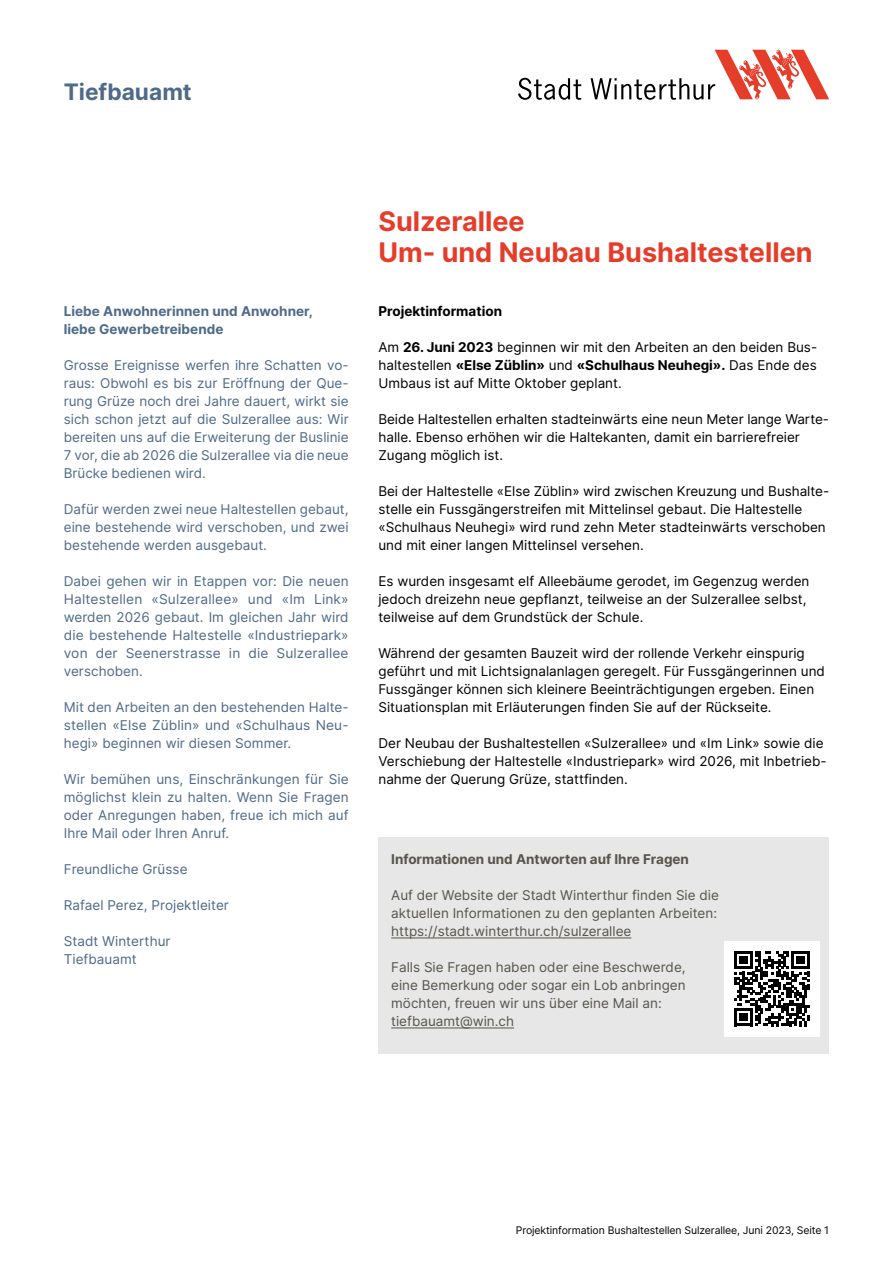
<style>
.page{position:relative;width:893px;height:1263px;background:#fff}
.page>*{position:absolute;margin:0;border:0;box-sizing:border-box;transform-origin:0 0}
.titel{font:700 27px "Inter";color:#e63c2a}
.t1{font:700 22.65px "Inter";color:#4e6a89}
.STU_Sub_1_Roman{font:13.5px/18px "Inter";color:#000}
.STU_Sub_1_Roman-2{font:13.5px/18px "Inter";letter-spacing:.005em;color:#4e6a89;text-align:justify}
.TBA_Inter_Copy{font:13.5px/18px "Inter";color:#57544b}
.STU_Sub_1_Roman-3{font:700 13.5px/18px "Inter";letter-spacing:.005em;color:#4e6a89}
.TBA_Inter_Copy-2{font:700 13.5px "Inter";color:#57544b}
.STU_Sub_1_Roman-4{font:700 13.5px "Inter";color:#000}
.TBA_Inter_Copy-3{font:10.5px "Inter";letter-spacing:-.01em;color:#000}
.s1{font-weight:700}
</style>
<div class="page">
<svg style="left:518px;top:49px;width:311px;height:51px"></svg>
<div style="left:378px;top:838px;width:451px;height:216px;background:#e7e7e7"></div>
<hr style="left:391px;top:937px;width:240px;height:1px;background:#57544b">
<hr style="left:391px;top:1027px;width:123px;height:1px;background:#57544b">
<div style="left:724px;top:941px;width:96px;height:95px;background:#fff"></div>
<svg style="left:734px;top:951px;width:75px;height:75px"></svg>
<p class="t1" style="left:64px;top:75px;width:129px">Tiefbauamt</p>
<p class="STU_Sub_1_Roman-3" style="left:64px;top:301px;width:251px">Liebe Anwohnerinnen und Anwohner, liebe Gewerbetreibende</p>
<p class="STU_Sub_1_Roman-2" style="left:64px;top:356px;width:286px">Grosse Ereignisse werfen ihre Schatten vo&shy;raus: Obwohl es bis zur Eröffnung der Que&shy;rung Grüze noch drei Jahre dauert, wirkt sie sich schon jetzt auf die Sulzerallee aus: Wir bereiten uns auf die Erweiterung der Buslinie 7 vor, die ab 2026 die Sulzerallee via die neue Brücke bedienen wird.</p>
<p class="STU_Sub_1_Roman-2" style="left:64px;top:500px;width:286px">Dafür werden zwei neue Haltestellen gebaut, eine bestehende wird verschoben, und zwei bestehende werden ausgebaut.</p>
<p class="STU_Sub_1_Roman-2" style="left:64px;top:572px;width:286px">Dabei gehen wir in Etappen vor: Die neuen Haltestellen «Sulzerallee» und «Im Link» werden 2026 gebaut. Im gleichen Jahr wird die bestehende Haltestelle «Industriepark» von der Seenerstrasse in die Sulzerallee verschoben.</p>
<p class="STU_Sub_1_Roman-2" style="left:64px;top:698px;width:286px">Mit den Arbeiten an den bestehenden Halte&shy;stellen «Else Züblin» und «Schulhaus Neu&shy;hegi» beginnen wir diesen Sommer.</p>
<p class="STU_Sub_1_Roman-2" style="left:64px;top:770px;width:286px">Wir bemühen uns, Einschränkungen für Sie möglichst klein zu halten. Wenn Sie Fragen oder Anregungen haben, freue ich mich auf Ihre Mail oder Ihren Anruf.</p>
<p class="STU_Sub_1_Roman-2" style="left:64px;top:860px;width:125px">Freundliche Grüsse</p>
<p class="STU_Sub_1_Roman-2" style="left:64px;top:896px;width:167px">Rafael Perez, Projektleiter</p>
<p class="STU_Sub_1_Roman-2" style="left:64px;top:932px;width:108px">Stadt Winterthur</p>
<p class="STU_Sub_1_Roman-2" style="left:64px;top:950px;width:75px">Tiefbauamt</p>
<p class="titel" style="left:378px;top:201px;width:148px">Sulzerallee</p>
<p class="titel" style="left:378px;top:232px;width:436px">Um- und Neubau Bushaltestellen</p>
<p class="STU_Sub_1_Roman-4" style="left:378px;top:301px;width:125px">Projektinformation</p>
<p class="STU_Sub_1_Roman" style="left:378px;top:338px;width:440px;text-align:justify">Am <span class="s1">26. Juni 2023</span> beginnen wir mit den Arbeiten an den beiden Bus&shy;haltestellen <span class="s1">«Else Züblin»</span> und <span class="s1">«Schulhaus Neuhegi».</span> Das Ende des Umbaus ist auf Mitte Oktober geplant.</p>
<p class="STU_Sub_1_Roman" style="left:378px;top:410px;width:452px">Beide Haltestellen erhalten stadteinwärts eine neun Meter lange Warte&shy;halle. Ebenso erhöhen wir die Haltekanten, damit ein barrierefreier<br>Zugang möglich ist.</p>
<p class="STU_Sub_1_Roman" style="left:378px;top:482px;width:452px">Bei der Haltestelle «Else Züblin» wird zwischen Kreuzung und Bushalte&shy;stelle ein Fussgängerstreifen mit Mittelinsel gebaut. Die Haltestelle «Schulhaus Neuhegi» wird rund zehn Meter stadteinwärts verschoben und mit einer langen Mittelinsel versehen.</p>
<p class="STU_Sub_1_Roman" style="left:378px;top:572px;width:432px">Es wurden insgesamt elf Alleebäume gerodet, im Gegenzug werden jedoch dreizehn neue gepflanzt, teilweise an der Sulzerallee selbst, teilweise auf dem Grundstück der Schule.</p>
<p class="STU_Sub_1_Roman" style="left:378px;top:644px;width:448px">Während der gesamten Bauzeit wird der rollende Verkehr einspurig geführt und mit Lichtsignalanlagen geregelt. Für Fussgängerinnen und Fussgänger können sich kleinere Beeinträchtigungen ergeben. Einen Situationsplan mit Erläuterungen finden Sie auf der Rückseite.</p>
<p class="STU_Sub_1_Roman" style="left:378px;top:734px;width:450px">Der Neubau der Bushaltestellen «Sulzerallee» und «Im Link» sowie die<br>Verschiebung der Haltestelle «Industriepark» wird 2026, mit Inbetrieb&shy;nahme der Querung Grüze, stattfinden.</p>
<p class="TBA_Inter_Copy-2" style="left:391px;top:849px;width:299px">Informationen und Antworten auf Ihre Fragen</p>
<p class="TBA_Inter_Copy" style="left:391px;top:885px;width:329px">Auf der Website der Stadt Winterthur finden Sie die aktuellen Informationen zu den geplanten Arbeiten: https://stadt.winterthur.ch/sulzerallee</p>
<p class="TBA_Inter_Copy" style="left:391px;top:957px;width:296px;text-align:justify">Falls Sie Fragen haben oder eine Beschwerde, eine Bemerkung oder sogar ein Lob anbringen möchten, freuen wir uns über eine Mail an:</p>
<p class="TBA_Inter_Copy" style="left:391px;top:1011px;width:124px">tiefbauamt@win.ch</p>
<p class="TBA_Inter_Copy-3" style="left:516px;top:1222px;width:315px">Projektinformation Bushaltestellen Sulzerallee, Juni 2023, Seite 1</p>
</div>
